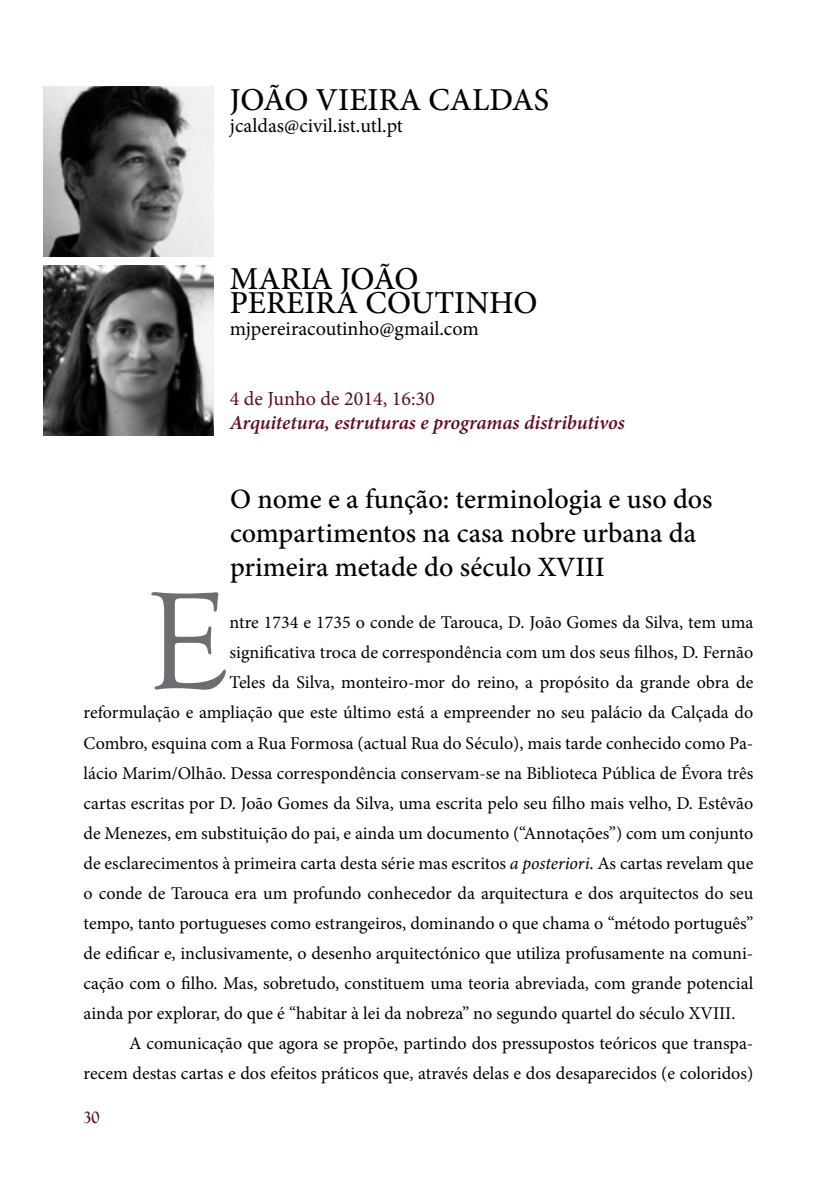
<style>
.page{position:relative;width:840px;height:1191px;background:#fff}
.page>*{position:absolute;margin:0;border:0;box-sizing:border-box;transform-origin:0 0}
.t1{font:142.8px "Goudy Old Style T";color:#6d6e71}
.t2{font:500 32px/24px "Minion Pro";color:#000}
.t3{font:500 28px/33.6px "Minion Pro";color:#000}
.t4{font:20px "Minion Pro";color:#000}
.t5{font:italic 600 20px "Minion Pro";letter-spacing:-.01em;color:#610b1e}
.t6{font:20px "Minion Pro";color:#610b1e}
.t7{font:18px "Minion Pro";color:#000}
.t8{font:700 18px "Goudy Old Style T";color:#610b1e;scale:.9 1}
.s1{font-style:italic}
</style>
<div class="page">
<img style="left:44px;top:87px;width:170px;height:170px">
<img style="left:44px;top:265px;width:170px;height:170px">
<h2 class="t2" style="left:230px;top:88px;width:321px">JOÃO VIEIRA CALDAS</h2>
<p class="t4" style="left:230px;top:112px;width:175px">jcaldas@civil.ist.utl.pt</p>
<h2 class="t2" style="left:230px;top:266px;width:309px">MARIA JOÃO<br>PEREIRA COUTINHO</h2>
<p class="t4" style="left:230px;top:315px;width:250px">mjpereiracoutinho@gmail.com</p>
<p class="t6" style="left:230px;top:385px;width:206px">4 de Junho de 2014, 16:30</p>
<p class="t5" style="left:230px;top:408px;width:396px">Arquitetura, estruturas e programas distributivos</p>
<h3 class="t3" style="left:230px;top:482px;width:484px">O nome e a função: terminologia e uso dos compartimentos na casa nobre urbana da primeira metade do século XVIII</h3>
<h1 class="t1" style="left:146px;top:563px;width:85px">E</h1>
<p class="t7" style="left:229px;top:610px;width:525px">ntre 1734 e 1735 o conde de Tarouca, D. João Gomes da Silva, tem uma</p>
<p class="t7" style="left:229px;top:640px;width:525px">significativa troca de correspondência com um dos seus filhos, D. Fernão</p>
<p class="t7" style="left:229px;top:670px;width:525px">Teles da Silva, monteiro-mor do reino, a propósito da grande obra de</p>
<p class="t7" style="left:84px;top:700px;width:670px">reformulação e ampliação que este último está a empreender no seu palácio da Calçada do</p>
<p class="t7" style="left:84px;top:730px;width:670px">Combro, esquina com a Rua Formosa (actual Rua do Século), mais tarde conhecido como Pa-</p>
<p class="t7" style="left:84px;top:760px;width:670px">lácio Marim/Olhão. Dessa correspondência conservam-se na Biblioteca Pública de Évora três</p>
<p class="t7" style="left:84px;top:790px;width:671px">cartas escritas por D. João Gomes da Silva, uma escrita pelo seu filho mais velho, D. Estêvão</p>
<p class="t7" style="left:84px;top:820px;width:670px">de Menezes, em substituição do pai, e ainda um documento (“Annotações”) com um conjunto</p>
<p class="t7" style="left:84px;top:850px;width:671px">de esclarecimentos à primeira carta desta série mas escritos <span class="s1">a posteriori</span>. As cartas revelam que</p>
<p class="t7" style="left:84px;top:880px;width:671px">o conde de Tarouca era um profundo conhecedor da arquitectura e dos arquitectos do seu</p>
<p class="t7" style="left:84px;top:910px;width:670px">tempo, tanto portugueses como estrangeiros, dominando o que chama o “método português”</p>
<p class="t7" style="left:84px;top:940px;width:670px">de edificar e, inclusivamente, o desenho arquitectónico que utiliza profusamente na comuni-</p>
<p class="t7" style="left:84px;top:970px;width:670px">cação com o filho. Mas, sobretudo, constituem uma teoria abreviada, com grande potencial</p>
<p class="t7" style="left:84px;top:1000px;width:653px">ainda por explorar, do que é “habitar à lei da nobreza” no segundo quartel do século XVIII.</p>
<p class="t7" style="left:129px;top:1030px;width:625px">A comunicação que agora se propõe, partindo dos pressupostos teóricos que transpa-</p>
<p class="t7" style="left:84px;top:1060px;width:670px">recem destas cartas e dos efeitos práticos que, através delas e dos desaparecidos (e coloridos)</p>
<p class="t8" style="left:83px;top:1106px;width:20px">30</p>
</div>
